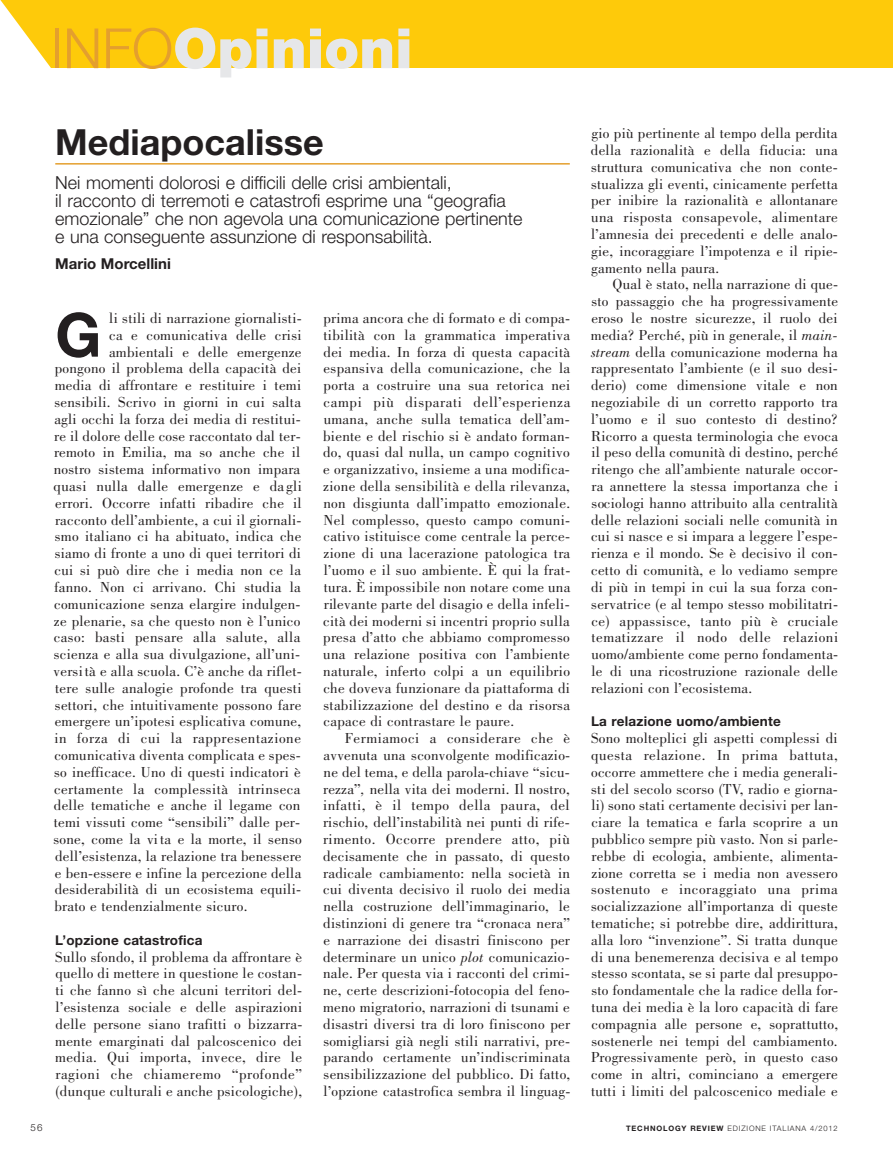
<style>
.page{position:relative;width:893px;height:1161px;background:#fff}
.page>*{position:absolute;margin:0;border:0;box-sizing:border-box;transform-origin:0 0}
.t1{font:700 60.75px "Helvetica Neue LT Std";color:#231f20}
.t2{font:900 55.5px "Helvetica Neue LT Std";color:#e6e7e9}
.t3{font:700 36px "Helvetica Neue LT Std";color:#231f20}
.t4{font:300 18px/18px "Helvetica Neue LT Std";color:#231f20}
.t5{font:15px/16.8px "Bodoni";letter-spacing:.015em;color:#231f20;text-align:justify}
.t6{font:15px "Bodoni";letter-spacing:.035em;color:#231f20}
.t7{font:700 15px "Helvetica Neue LT Std";color:#231f20}
.t8{font:700 13.5px "Helvetica Neue LT Std";letter-spacing:.015em;color:#231f20}
.t9{font:300 9.75px "Helvetica Neue LT Std";color:#231f20}
.t10{font:300 7.5px "Helvetica Neue LT Std";letter-spacing:.11em;color:#231f20}
.s1{font-weight:300;color:#e49f2e}
.s2{font-style:italic}
.s3{font-weight:700}
</style>
<div class="page">
<div style="left:0;top:0;width:893px;height:68px;background:#feca0a"></div>
<svg style="left:0;top:0;width:51px;height:68px"></svg>
<hr style="left:55px;top:163px;width:515px;height:2px;background:#e49f2e">
<h2 class="t2" style="left:51px;top:29px;width:363px"><span class="s1">INFO</span>Opinioni</h2>
<h3 class="t3" style="left:55px;top:129px;width:270px">Mediapocalisse</h3>
<p class="t4" style="left:55px;top:175px;width:469px">Nei momenti dolorosi e difficili delle crisi ambientali,<br>il racconto di terremoti e catastrofi esprime una “geografia emozionale” che non agevola una comunicazione pertinente e una conseguente assunzione di responsabilità.</p>
<p class="t7" style="left:55px;top:258px;width:117px">Mario Morcellini</p>
<h1 class="t1" style="left:55px;top:313px;width:48px">G</h1>
<p class="t5" style="left:109px;top:311px;width:194px">li stili di narrazione giornalisti-</p>
<p class="t5" style="left:109px;top:328px;width:194px">ca e comunicativa delle crisi</p>
<p class="t5" style="left:109px;top:345px;width:194px">ambientali e delle emergenze</p>
<p class="t5" style="left:55px;top:361px;width:248px">pongono il problema della capacità dei</p>
<p class="t5" style="left:55px;top:378px;width:248px">media di affrontare e restituire i temi</p>
<p class="t5" style="left:55px;top:395px;width:248px">sensibili. Scrivo in giorni in cui salta</p>
<p class="t5" style="left:54px;top:412px;width:248px">agli occhi la forza dei media di restitui-</p>
<p class="t5" style="left:54px;top:429px;width:248px">re il dolore delle cose raccontato dal ter-</p>
<p class="t5" style="left:54px;top:445px;width:248px">remoto in Emilia, ma so anche che il</p>
<p class="t5" style="left:54px;top:462px;width:248px">nostro sistema informativo non impara</p>
<p class="t5" style="left:54px;top:479px;width:250px">quasi nulla dalle emergenze e da gli</p>
<p class="t5" style="left:55px;top:496px;width:248px">errori. Occorre infatti ribadire che il</p>
<p class="t5" style="left:55px;top:513px;width:248px">racconto dell’ambiente, a cui il giornali-</p>
<p class="t5" style="left:55px;top:529px;width:248px">smo italiano ci ha abituato, indica che</p>
<p class="t5" style="left:55px;top:546px;width:248px">siamo di fronte a uno di quei territori di</p>
<p class="t5" style="left:54px;top:563px;width:248px">cui si può dire che i media non ce la</p>
<p class="t5" style="left:54px;top:580px;width:248px">fanno. Non ci arrivano. Chi studia la</p>
<p class="t5" style="left:54px;top:597px;width:248px">comunicazione senza elargire indulgen-</p>
<p class="t5" style="left:54px;top:613px;width:248px">ze plenarie, sa che questo non è l’unico</p>
<p class="t5" style="left:54px;top:630px;width:248px">caso: basti pensare alla salute, alla</p>
<p class="t5" style="left:54px;top:647px;width:248px">scienza e alla sua divulgazione, all’uni-</p>
<p class="t5" style="left:54px;top:664px;width:250px">versità e alla scuola. C’è anche da riflet-</p>
<p class="t5" style="left:55px;top:681px;width:248px">tere sulle analogie profonde tra questi</p>
<p class="t5" style="left:55px;top:697px;width:248px">settori, che intuitivamente possono fare</p>
<p class="t5" style="left:55px;top:714px;width:248px">emergere un’ipotesi esplicativa comune,</p>
<p class="t6" style="left:55px;top:733px;width:248px">in forza di cui la rappresentazione</p>
<p class="t5" style="left:54px;top:748px;width:248px">comunicativa diventa complicata e spes-</p>
<p class="t5" style="left:54px;top:765px;width:248px">so inefficace. Uno di questi indicatori è</p>
<p class="t5" style="left:54px;top:781px;width:248px">certamente la complessità intrinseca</p>
<p class="t5" style="left:54px;top:798px;width:248px">delle tematiche e anche il legame con</p>
<p class="t5" style="left:54px;top:815px;width:248px">temi vissuti come “sensibili” dalle per-</p>
<p class="t5" style="left:54px;top:832px;width:250px">sone, come la vita e la morte, il senso</p>
<p class="t5" style="left:55px;top:849px;width:248px">dell’esistenza, la relazione tra benessere</p>
<p class="t5" style="left:55px;top:865px;width:248px">e ben-essere e infine la percezione della</p>
<p class="t5" style="left:55px;top:882px;width:248px">desiderabilità di un ecosistema equili-</p>
<p class="t5" style="left:55px;top:899px;width:194px">brato e tendenzialmente sicuro.</p>
<p class="t8" style="left:55px;top:935px;width:149px">L’opzione catastrofica</p>
<p class="t5" style="left:55px;top:949px;width:249px">Sullo sfondo, il problema da affrontare è quello di mettere in questione le costan&shy;ti che fanno sì che alcuni territori del&shy;l’esistenza sociale e delle aspirazioni delle persone siano trafitti o bizzarra&shy;mente emarginati dal palcoscenico dei media. Qui importa, invece, dire le ragioni che chiameremo “profonde” (dunque culturali e anche psicologiche),</p>
<p class="t5" style="left:323px;top:311px;width:249px">prima ancora che di formato e di compa&shy;tibilità con la grammatica imperativa dei media. In forza di questa capacità espansiva della comunicazione, che la porta a costruire una sua retorica nei campi più disparati dell’esperienza umana, anche sulla tematica dell’am&shy;biente e del rischio si è andato forman&shy;do, quasi dal nulla, un campo cognitivo e organizzativo, insieme a una modifica&shy;zione della sensibilità e della rilevanza, non disgiunta dall’impatto emozionale.<br>Nel complesso, questo campo comuni&shy;cativo istituisce come centrale la perce&shy;zione di una lacerazione patologica tra l’uomo e il suo ambiente. È qui la frat&shy;tura. È impossibile non notare come una rilevante parte del disagio e della infeli&shy;cità dei moderni si incentri proprio sulla presa d’atto che abbiamo compromesso una relazione positiva con l’ambiente naturale, inferto colpi a un equilibrio che doveva funzionare da piattaforma di stabilizzazione del destino e da risorsa capace di contrastare le paure.</p>
<p class="t5" style="left:323px;top:731px;width:249px;text-indent:22px">Fermiamoci a considerare che è avvenuta una sconvolgente modificazio&shy;ne del tema, e della parola-chiave “sicu&shy;rezza”<span class="s2">,</span> nella vita dei moderni. Il nostro, infatti, è il tempo della paura, del rischio, dell’instabilità nei punti di rife&shy;rimento. Occorre prendere atto, più decisamente che in passato, di questo radicale cambiamento: nella società in cui diventa decisivo il ruolo dei media nella costruzione dell’immaginario, le distinzioni di genere tra “cronaca nera” e narrazione dei disastri finiscono per determinare un unico <span class="s2">plot</span> comunicazio&shy;nale. Per questa via i racconti del crimi&shy;ne, certe descrizioni-fotocopia del feno&shy;meno migratorio, narrazioni di tsunami e disastri diversi tra di loro finiscono per somigliarsi già negli stili narrativi, pre&shy;parando certamente un’indiscriminata sensibilizzazione del pubblico. Di fatto, l’opzione catastrofica sembra il linguag-</p>
<p class="t5" style="left:591px;top:126px;width:248px">gio più pertinente al tempo della perdita della razionalità e della fiducia: una struttura comunicativa che non conte&shy;stualizza gli eventi, cinicamente perfetta per inibire la razionalità e allontanare una risposta consapevole, alimentare l’amnesia dei precedenti e delle analo&shy;gie, incoraggiare l’impotenza e il ripie&shy;gamento nella paura.</p>
<p class="t5" style="left:591px;top:277px;width:249px;text-indent:22px">Qual è stato, nella narrazione di que&shy;sto passaggio che ha progressivamente eroso le nostre sicurezze, il ruolo dei media? Perché, più in generale, il <span class="s2">main&shy;stream</span> della comunicazione moderna ha rappresentato l’ambiente (e il suo desi&shy;derio) come dimensione vitale e non negoziabile di un corretto rapporto tra l’uomo e il suo contesto di destino?<br>Ricorro a questa terminologia che evoca il peso della comunità di destino, perché ritengo che all’ambiente naturale occor&shy;ra annettere la stessa importanza che i sociologi hanno attribuito alla centralità delle relazioni sociali nelle comunità in cui si nasce e si impara a leggere l’espe&shy;rienza e il mondo. Se è decisivo il con&shy;cetto di comunità, e lo vediamo sempre di più in tempi in cui la sua forza con&shy;servatrice (e al tempo stesso mobilitatri&shy;ce) appassisce, tanto più è cruciale tematizzare il nodo delle relazioni uomo/ambiente come perno fondamenta&shy;le di una ricostruzione razionale delle relazioni con l’ecosistema.</p>
<p class="t8" style="left:591px;top:717px;width:191px">La relazione uomo/ambiente</p>
<p class="t5" style="left:591px;top:731px;width:249px">Sono molteplici gli aspetti complessi di questa relazione. In prima battuta, occorre ammettere che i media generali&shy;sti del secolo scorso (TV, radio e giorna&shy;li) sono stati certamente decisivi per lan&shy;ciare la tematica e farla scoprire a un pubblico sempre più vasto. Non si parle&shy;rebbe di ecologia, ambiente, alimenta&shy;zione corretta se i media non avessero sostenuto e incoraggiato una prima socializzazione all’importanza di queste tematiche; si potrebbe dire, addirittura, alla loro “invenzione”. Si tratta dunque di una benemerenza decisiva e al tempo stesso scontata, se si parte dal presuppo&shy;sto fondamentale che la radice della for&shy;tuna dei media è la loro capacità di fare compagnia alle persone e, soprattutto, sostenerle nei tempi del cambiamento.<br>Progressivamente però, in questo caso come in altri, cominciano a emergere tutti i limiti del palcoscenico mediale e</p>
<p class="t9" style="left:31px;top:1124px;width:13px">56</p>
<p class="t10" style="left:626px;top:1125px;width:213px"><span class="s3">TECHNOLOGY REVIEW</span> EDIZIONE ITALIANA 4/2012</p>
</div>
